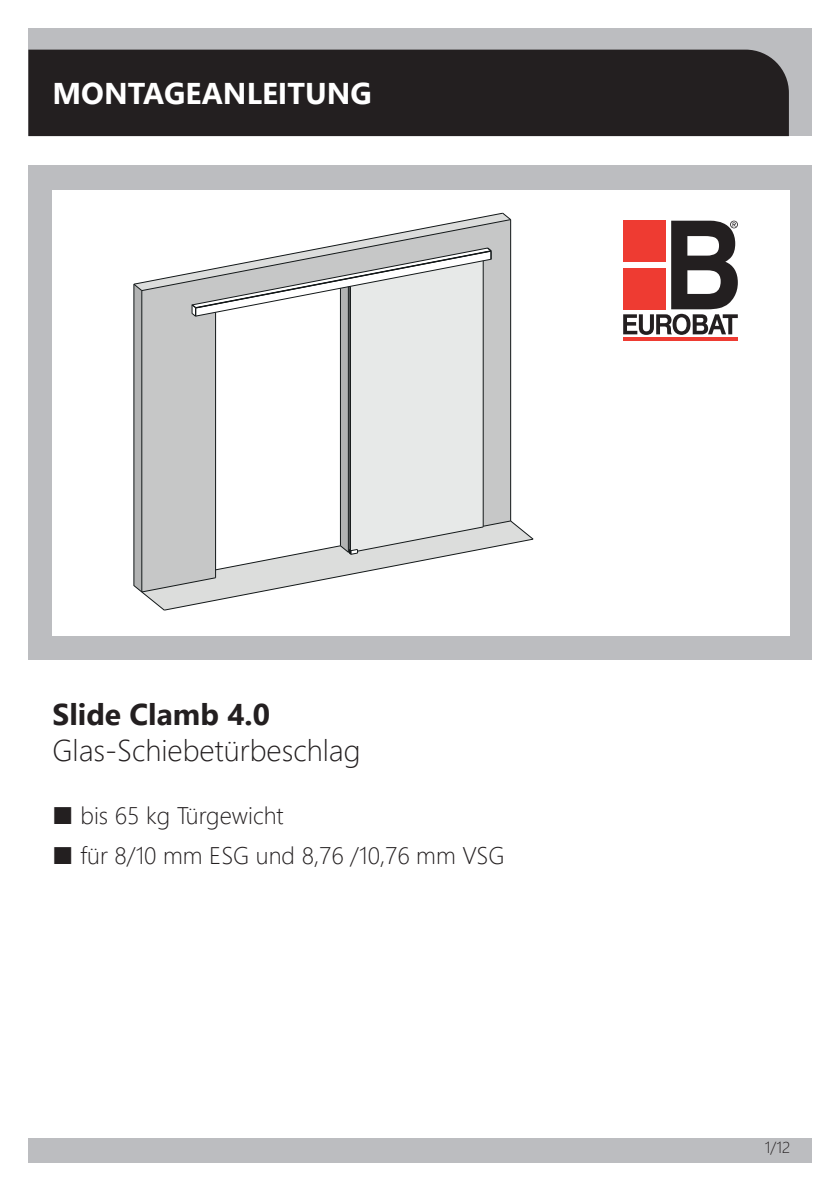
<style>
.page{position:relative;width:840px;height:1191px;background:#fff}
.page>*{position:absolute;margin:0;border:0;box-sizing:border-box;transform-origin:0 0}
.t1{font:300 30px "Segoe UI";color:#231f20}
.t2{font:700 30px "Segoe UI";color:#fff}
.t3{font:700 30px "Segoe UI";color:#231f20}
.t4{font:300 24px "Segoe UI";color:#231f20}
.t5{font:300 16px "Segoe UI";color:#231f20}
</style>
<div class="page">
<div style="left:28px;top:28px;width:783px;height:108px;background:#bcbdc0"></div>
<div style="left:28px;top:50px;width:760px;height:86px;background:#231f20"></div>
<div style="left:28px;top:1137px;width:783px;height:25px;background:#bcbdc0"></div>
<div style="left:28px;top:166px;width:783px;height:494px;background:#bcbdc0"></div>
<div style="left:52px;top:190px;width:737px;height:445px;background:#fff"></div>
<hr style="left:622px;top:337px;width:115px;height:3px;background:#ee3b32">
<svg style="left:623px;top:221px;width:114px;height:114px"></svg>
<svg style="left:133px;top:212px;width:401px;height:399px"></svg>
<hr style="left:482px;top:261px;width:1px;height:266px;background:#121718">
<hr style="left:349px;top:286px;width:1px;height:266px;background:#121718">
<p class="t2" style="left:52px;top:65px;width:321px">MONTAGEANLEITUNG</p>
<p class="t3" style="left:52px;top:686px;width:219px">Slide Clamb 4.0</p>
<p class="t1" style="left:52px;top:722px;width:309px">Glas-Schiebetürbeschlag</p>
<p class="t4" style="left:52px;top:792px;width:232px">■ bis 65 kg Türgewicht</p>
<p class="t4" style="left:52px;top:833px;width:453px">■ für 8/10 mm ESG und 8,76 /10,76 mm VSG</p>
<p class="t5" style="left:764px;top:1132px;width:27px">1/12</p>
</div>
